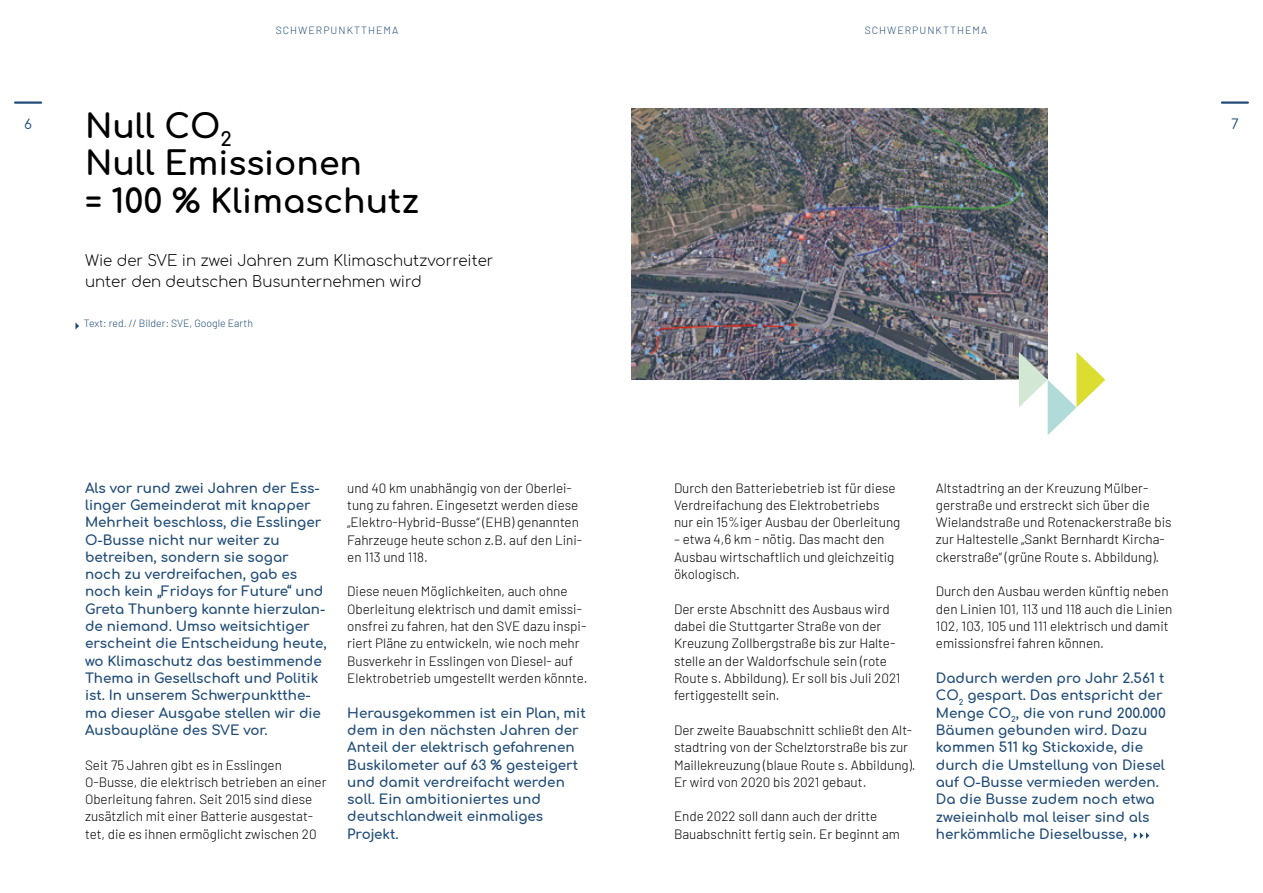
<style>
.page{position:relative;width:1263px;height:893px;background:#fff}
.page>*{position:absolute;margin:0;border:0;box-sizing:border-box;transform-origin:0 0}
.t1{font:700 33px/37.5px "Comfortaa";color:#000}
.t2{font:300 15px/21px "Comfortaa";color:#000}
.t3{font:300 13.5px/17.2px "Barlow";color:#000}
.t4{font:700 13.5px/17.2px "Comfortaa";color:#1f4b76}
.t5{font:13.5px "Comfortaa";color:#1f4b76}
.t6{font:300 10.5px "Barlow";color:#1f4b76}
</style>
<div class="page">
<hr style="left:15px;top:101px;width:26px;height:3px;background:#1f4b76">
<hr style="left:1222px;top:101px;width:26px;height:3px;background:#1f4b76">
<img style="left:631px;top:108px;width:416px;height:271px">
<svg style="left:1019px;top:352px;width:86px;height:83px"></svg>
<svg style="left:1134px;top:832px;width:15px;height:7px"></svg>
<svg style="left:75px;top:322px;width:4px;height:8px"></svg>
<p class="t6" style="left:276px;top:23px;width:56px">Schwerpunk</p>
<p class="t6" style="left:354px;top:23px;width:46px">tthema</p>
<p class="t6" style="left:865px;top:23px;width:8px">sch</p>
<p class="t6" style="left:887px;top:23px;width:34px">werpunk</p>
<p class="t6" style="left:943px;top:23px;width:46px">tthema</p>
<h1 class="t1" style="left:85px;top:103px;width:336px">Null CO<sub>2<br></sub>Null Emissionen<br>= 100 % Klimaschutz</h1>
<p class="t5" style="left:24px;top:112px;width:9px">6</p>
<p class="t5" style="left:1231px;top:112px;width:9px">7</p>
<p class="t2" style="left:85px;top:248px;width:410px">Wie der SVE in zwei Jahren zum Klimaschutzvorreiter unter den deutschen Busunternehmen wird</p>
<p class="t6" style="left:84px;top:316px;width:171px">Text: red. // Bilder: SVE, Google Earth</p>
<p class="t4" style="left:85px;top:478px;width:243px">Als vor rund zwei Jahren der Ess&shy;linger Gemeinderat mit knapper<br>Mehrheit beschloss, die Esslinger<br>O-Busse nicht nur weiter zu betreiben, sondern sie sogar noch zu verdreifachen, gab es noch kein „Fridays for Future“ und<br>Greta Thunberg kannte hierzulan&shy;de niemand. Umso weitsichtiger erscheint die Entscheidung heute, wo Klimaschutz das bestimmende<br>Thema in Gesellschaft und Politik ist. In unserem Schwerpunktthe&shy;ma dieser Ausgabe stellen wir die<br>Ausbaupläne des SVE vor.</p>
<p class="t3" style="left:85px;top:755px;width:243px">Seit 75 Jahren gibt es in Esslingen O-Busse, die elektrisch betrieben an einer Oberleitung fahren. Seit 2015 sind diese zusätzlich mit einer Batterie ausgestat&shy;tet, die es ihnen ermöglicht zwischen 20</p>
<p class="t3" style="left:347px;top:478px;width:236px">und 40 km unabhängig von der Oberlei&shy;tung zu fahren. Eingesetzt werden diese „Elektro-Hybrid-Busse“ (EHB) genannten Fahrzeuge heute schon z.B. auf den Lini&shy;en 113 und 118.</p>
<p class="t3" style="left:347px;top:582px;width:242px">Diese neuen Möglichkeiten, auch ohne Oberleitung elektrisch und damit emissi&shy;onsfrei zu fahren, hat den SVE dazu inspi&shy;riert Pläne zu entwickeln, wie noch mehr Busverkehr in Esslingen von Diesel- auf Elektrobetrieb umgestellt werden könnte.</p>
<p class="t4" style="left:347px;top:703px;width:240px">Herausgekommen ist ein Plan, mit dem in den nächsten Jahren der<br>Anteil der elektrisch gefahrenen<br>Buskilometer auf 63 % gesteigert und damit verdreifacht werden soll. Ein ambitioniertes und deutschlandweit einmaliges<br>Projekt.</p>
<p class="t3" style="left:674px;top:478px;width:228px">Durch den Batteriebetrieb ist für diese<br>Verdreifachung des Elektrobetriebs nur ein 15%iger Ausbau der Oberleitung</p>
<p class="t3" style="left:674px;top:530px;width:222px">– etwa 4,6 km - nötig. Das macht den<br>Ausbau wirtschaftlich und gleichzeitig ökologisch.</p>
<p class="t3" style="left:674px;top:599px;width:228px">Der erste Abschnitt des Ausbaus wird dabei die Stuttgarter Straße von der Kreuzung Zollbergstraße bis zur Halte&shy;stelle an der Waldorfschule sein (rote Route s. Abbildung). Er soll bis Juli 2021 fertiggestellt sein.</p>
<p class="t3" style="left:674px;top:720px;width:243px">Der zweite Bauabschnitt schließt den Alt&shy;stadtring von der Schelztorstraße bis zur Maillekreuzung (blaue Route s. Abbildung).<br>Er wird von 2020 bis 2021 gebaut.</p>
<p class="t3" style="left:674px;top:807px;width:227px">Ende 2022 soll dann auch der dritte<br>Bauabschnitt fertig sein. Er beginnt am</p>
<p class="t3" style="left:936px;top:478px;width:237px">Altstadtring an der Kreuzung M ülber&shy;gerstraße und erstreckt sich über die Wielandstraße und Rotenackerstraße bis zur Haltestelle „Sankt Bernhardt Kircha&shy;ckerstraße“ (grüne Route s. Abbildung).</p>
<p class="t3" style="left:936px;top:582px;width:238px">Durch den Ausbau werden künftig neben den Linien 101, 113 und 118 auch die Linien 102, 103, 105 und 111 elektrisch und damit emissionsfrei fahren können.</p>
<p class="t4" style="left:936px;top:668px;width:231px">Dadurch werden pro Jahr 2.561 t<br>CO<sub>2</sub> gespart. Das entspricht der<br>Menge CO<sub>2</sub>, die von rund 200.000<br>Bäumen gebunden wird. Dazu kommen 511 kg Stickoxide, die durch die Umstellung von Diesel auf O-Busse vermieden werden.<br>Da die Busse zudem noch etwa zweieinhalb mal leiser sind als herkömmliche Dieselbusse,</p>
</div>
